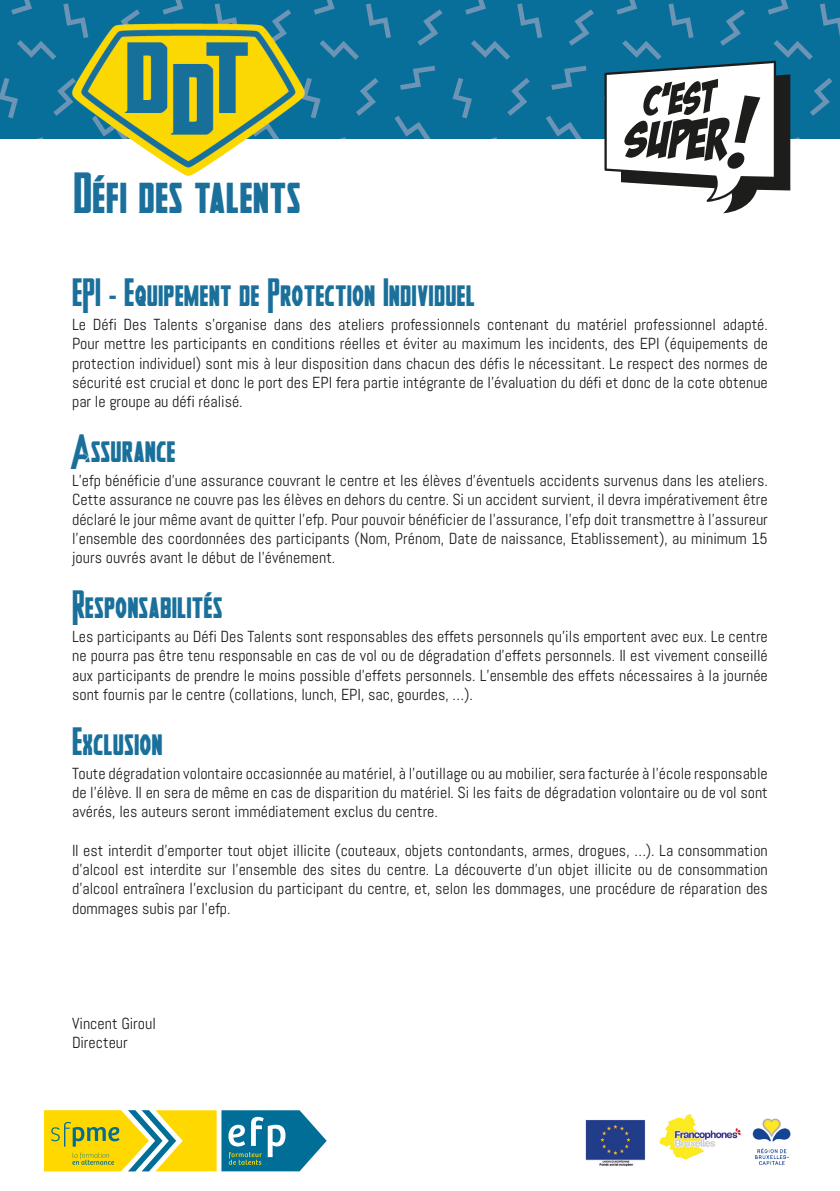
<style>
.page{position:relative;width:840px;height:1191px;background:#fff}
.page>*{position:absolute;margin:0;border:0;box-sizing:border-box;transform-origin:0 0}
.t1{font:700 44px "Heroes Assemble";color:#1a709b}
.t2{font:700 30px "Heroes Assemble";color:#1a709b}
.t3{font:16px/19.2px "Abel";color:#1d1d1b;text-align:justify}
</style>
<div class="page">
<svg style="left:0;top:0;width:839px;height:139px;background:#0f729b"></svg>
<img style="left:72px;top:13px;width:232px;height:163px">
<svg style="left:604px;top:61px;width:185px;height:152px"></svg>
<svg style="left:44px;top:1110px;width:282px;height:61px;background:#a2b862"></svg>
<img style="left:585px;top:1114px;width:206px;height:53px">
<p class="t1" style="left:73px;top:168px;width:229px">Défi des talents</p>
<p class="t2" style="left:72px;top:275px;width:404px">EPI – Equipement de Protection Individuel</p>
<p class="t3" style="left:72px;top:315px;width:697px">Le Défi Des Talents s’organise dans des ateliers professionnels contenant du matériel professionnel adapté.<br>Pour mettre les participants en conditions réelles et éviter au maximum les incidents, des EPI (équipements de protection individuel) sont mis à leur disposition dans chacun des défis le nécessitant. Le respect des normes de sécurité est crucial et donc le port des EPI fera partie intégrante de l’évaluation du défi et donc de la cote obtenue par le groupe au défi réalisé.</p>
<p class="t2" style="left:72px;top:431px;width:105px">Assurance</p>
<p class="t3" style="left:72px;top:471px;width:697px">L’efp bénéficie d’une assurance couvrant le centre et les élèves d’éventuels accidents survenus dans les ateliers.<br>Cette assurance ne couvre pas les élèves en dehors du centre. Si un accident survient, il devra impérativement être déclaré le jour même avant de quitter l’efp. Pour pouvoir bénéficier de l’assurance, l’efp doit transmettre à l’assureur l’ensemble des coordonnées des participants (Nom, Prénom, Date de naissance, Etablissement), au minimum 15 jours ouvrés avant le début de l’événement.</p>
<p class="t2" style="left:72px;top:587px;width:152px">Responsabilités</p>
<p class="t3" style="left:72px;top:627px;width:697px">Les participants au Défi Des Talents sont responsables des effets personnels qu’ils emportent avec eux. Le centre ne pourra pas être tenu responsable en cas de vol ou de dégradation d’effets personnels. Il est vivement conseillé aux participants de prendre le moins possible d’effets personnels. L’ensemble des effets nécessaires à la journée sont fournis par le centre (collations, lunch, EPI, sac, gourdes, …).</p>
<p class="t2" style="left:72px;top:724px;width:92px">Exclusion</p>
<p class="t3" style="left:72px;top:764px;width:697px">Toute dégradation volontaire occasionnée au matériel, à l’outillage ou au mobilier, sera facturée à l’école responsable de l’élève. Il en sera de même en cas de disparition du matériel. Si les faits de dégradation volontaire ou de vol sont avérés, les auteurs seront immédiatement exclus du centre.</p>
<p class="t3" style="left:72px;top:840px;width:697px">Il est interdit d’emporter tout objet illicite (couteaux, objets contondants, armes, drogues, …). La consommation d’alcool est interdite sur l’ensemble des sites du centre. La découverte d’un objet illicite ou de consommation d’alcool entraînera l’exclusion du participant du centre, et, selon les dommages, une procédure de réparation des dommages subis par l’efp.</p>
<p class="t3" style="left:72px;top:1013px;width:85px">Vincent Giroul</p>
<p class="t3" style="left:72px;top:1032px;width:57px">Directeur</p>
</div>
